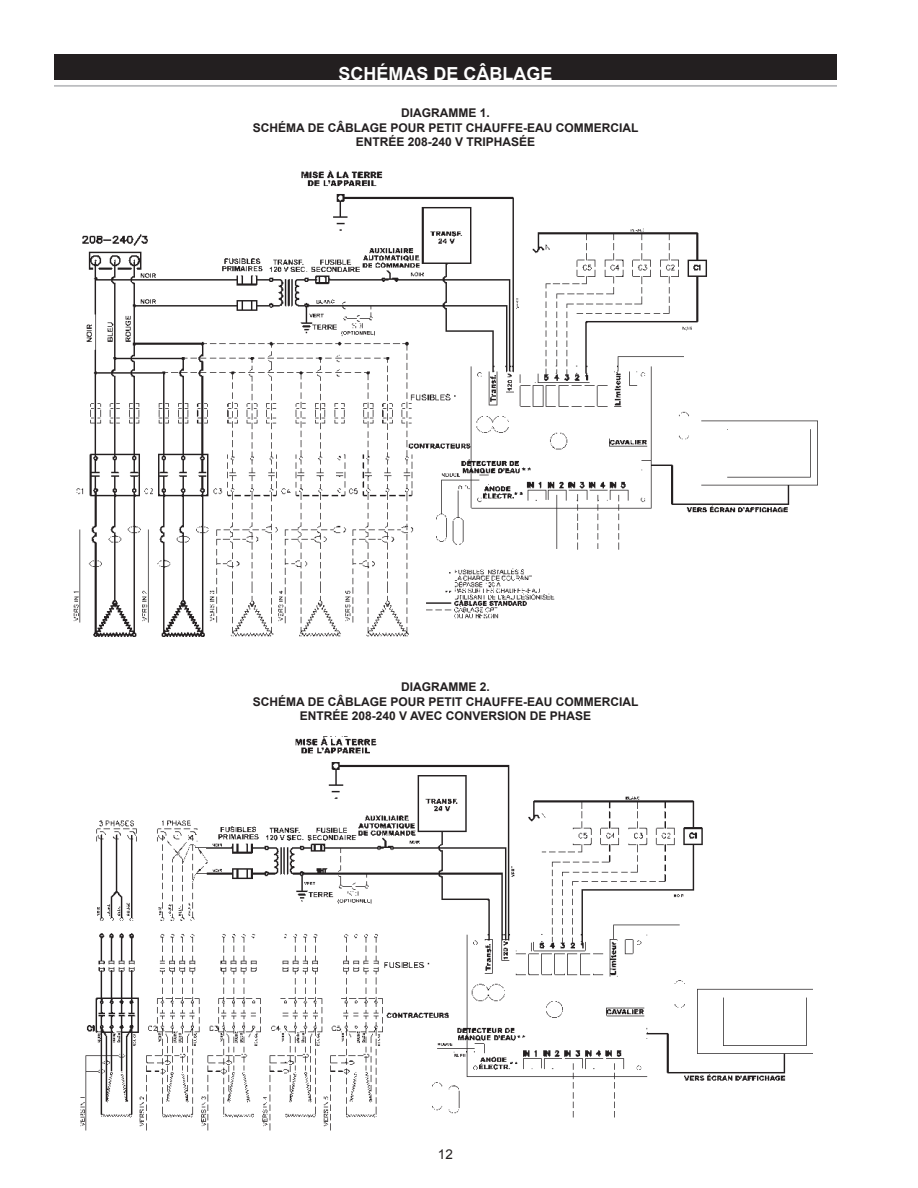
<style>
.page{position:relative;width:918px;height:1188px;background:#fff}
.page>*{position:absolute;margin:0;border:0;box-sizing:border-box;transform-origin:0 0}
.t1{font:700 18px "Arial";color:#fff}
.t2{font:13.5px "Arial";color:#231f20}
.t3{font:700 12px/14.4px "Arial";color:#231f20;text-align:center}
</style>
<div class="page">
<div style="left:54px;top:54px;width:783px;height:26px;background:#231f20"></div>
<hr style="left:54px;top:85px;width:783px;height:1px;background:#bcbdc0">
<img style="left:73px;top:170px;width:744px;height:466px">
<img style="left:80px;top:736px;width:733px;height:395px">
<h1 class="t1" style="left:338px;top:61px;width:216px">SCHÉMAS E CÂBLAGE</h1>
<h1 class="t1" style="left:361px;top:61px;width:171px">WIRING DIAGRAMS</h1>
<p class="t3" style="left:253px;top:106px;width:387px">DIAGRAMME 1.<br>SCHÉMA DE CÂBLAGE POUR PETIT CHAUFFE-EAU COMMERCIAL<br>ENTRÉE 208-240 V TRIPHASÉE</p>
<p class="t3" style="left:253px;top:680px;width:387px">DIAGRAMME 2.<br>SCHÉMA DE CÂBLAGE POUR PETIT CHAUFFE-EAU COMMERCIAL<br>ENTRÉE 208-240 V AVEC CONVERSION DE PHASE</p>
<p class="t2" style="left:438px;top:1145px;width:17px">12</p>
</div>
